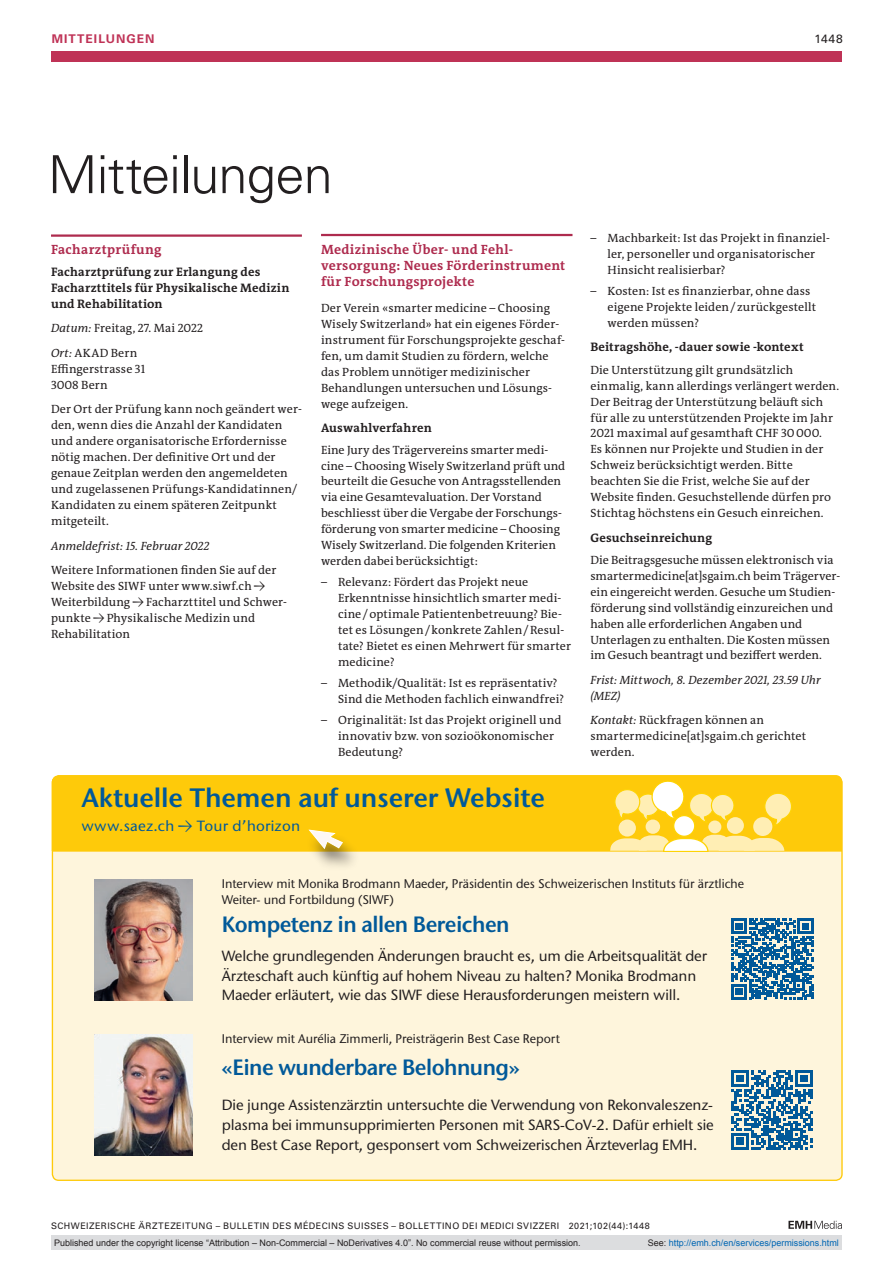
<style>
.page{position:relative;width:893px;height:1263px;background:#fff}
.page>*{position:absolute;margin:0;border:0;box-sizing:border-box;transform-origin:0 0}
.article-title{font:300 52.5px "Univers LT Std";letter-spacing:-.02em;color:#231f20}
.t1{font:600 26.55px "Stone Sans ITC Std";letter-spacing:-.005em;color:#015999}
.t2{font:600 22.2px "Stone Sans ITC Std";letter-spacing:-.025em;color:#015999}
.t3{font:500 14.7px/20px "Stone Sans ITC Std";letter-spacing:-.01em;color:#231f20}
.t4{font:500 14.7px "Stone Sans ITC Std";letter-spacing:.015em;color:#015999}
.section-h1{font:700 13.5px/16px "The Antiqua B W7";letter-spacing:.02em;color:#ae2b4e}
.t5{font:500 12.6px/16.2px "Stone Sans ITC Std";color:#231f20}
.section-h2{font:700 12.3px/16px "The Antiqua B W7";letter-spacing:.015em;color:#231f20}
.section-pf{font:12px/15.9px "The Antiqua B W5 Plain";letter-spacing:.005em;color:#231f20}
.section-ph{font:12px/15.9px "The Antiqua B W5 Plain";letter-spacing:.01em;color:#231f20}
.section-pf-2{font:italic 12px/15.9px "The Antiqua B W5 Plain";letter-spacing:.01em;color:#231f20}
.section-pf-3{font:12px "The Antiqua B W5 Plain";letter-spacing:.025em;color:#231f20}
.ressort{font:700 12px "Univers LT Std";letter-spacing:.085em;color:#bf3256}
.ressort-2{font:12px "Univers LT Std";color:#231f20}
.t6{font:9px "Arial";color:#231f20}
.fusszeile{font:9px "Univers LT Std";letter-spacing:.05em;color:#231f20}
.t7{font:9px "Arial";color:#0066b3}
.s1{font-style:italic}
.s2{font-family:"The Antiqua B W5 Plain";font-weight:400}
.s3{color:#231f20}
</style>
<div class="page">
<svg style="left:788px;top:1221px;width:54px;height:8px"></svg>
<div style="left:51px;top:51px;width:791px;height:11px;background:#bf3256"></div>
<hr style="left:51px;top:234px;width:251px;height:3px;background:#ae2b4e">
<hr style="left:321px;top:234px;width:251px;height:2px;background:#ae2b4e">
<div style="left:52px;top:776px;width:790px;height:404px;background:#fef5dc;border-radius:6px"></div>
<div style="left:52px;top:775px;width:790px;height:77px;background:#feca0a"></div>
<svg style="left:761px;top:790px;width:34px;height:38px"></svg>
<svg style="left:612px;top:778px;width:125px;height:46px;background:#fedb59"></svg>
<div style="left:708px;top:820px;width:13px;height:13px;background:#ffeeb4;border-radius:50%"></div>
<div style="left:727px;top:817px;width:17px;height:17px;background:#ffeeb4;border-radius:50%"></div>
<div style="left:646px;top:819px;width:14px;height:15px;background:#ffeeb4;border-radius:50%"></div>
<div style="left:619px;top:819px;width:17px;height:17px;background:#ffeeb4;border-radius:50%"></div>
<div style="left:674px;top:815px;width:21px;height:21px;background:#fff;border-radius:50%"></div>
<div style="left:673px;top:815px;width:22px;height:22px;border:1px solid #fed304;border-radius:50%"></div>
<svg style="left:610px;top:835px;width:174px;height:17px;background:#fee793"></svg>
<div style="left:753px;top:817px;width:19px;height:19px;background:#ffeeb4;border-radius:50%"></div>
<div style="left:305px;top:832px;width:55px;height:40px;background:#231f20;opacity:.6"></div>
<svg style="left:308px;top:829px;width:36px;height:21px"></svg>
<img style="left:94px;top:879px;width:98px;height:121px">
<img style="left:94px;top:1034px;width:98px;height:121px">
<svg style="left:731px;top:918px;width:82px;height:81px"></svg>
<svg style="left:732px;top:1070px;width:81px;height:80px"></svg>
<div style="left:51px;top:1235px;width:791px;height:15px;background:#dcdddf"></div>
<p class="ressort" style="left:52px;top:31px;width:104px">MITTEILUNGEN</p>
<p class="ressort-2" style="left:814px;top:31px;width:30px">1448</p>
<p class="article-title" style="left:48px;top:143px;width:286px">Mitteilungen</p>
<p class="section-h1" style="left:51px;top:242px;width:112px">Facharztprüfung</p>
<p class="section-h2" style="left:51px;top:264px;width:240px">Facharztprüfung zur Erlangung des<br>Facharzttitels für Physikalische Medizin und Rehabilitation</p>
<p class="section-pf" style="left:51px;top:320px;width:154px"><span class="s1">Datum:</span> Freitag, 27. Mai 2022</p>
<p class="section-pf-3" style="left:51px;top:345px;width:88px"><span class="s1">Ort:</span> AKAD Bern</p>
<p class="section-pf" style="left:51px;top:361px;width:96px">Effingerstrasse 31</p>
<p class="section-pf" style="left:51px;top:377px;width:58px">3008 Bern</p>
<p class="section-pf" style="left:51px;top:401px;width:252px">Der Ort der Prüfung kann noch geändert wer&shy;den, wenn dies die Anzahl der Kandidaten und andere organisatorische Erfordernisse nötig machen. Der definitive Ort und der genaue Zeitplan werden den angemeldeten und zugelassenen Prüfungs-Kandidatinnen/ Kandidaten zu einem späteren Zeitpunkt mitgeteilt.</p>
<p class="section-pf-2" style="left:51px;top:538px;width:160px">Anmeldefrist: 15. Februar 2022</p>
<p class="section-pf" style="left:51px;top:562px;width:238px">Weitere Informationen finden Sie auf der Website des SIWF unter www.siwf.ch → Weiterbildung → Facharzttitel und Schwer&shy;punkte → Physikalische Medizin und Rehabilitation</p>
<p class="section-h1" style="left:321px;top:241px;width:246px">Medizinische Über- und Fehl&shy;versorgung: Neues Förderinstrument für Forschungsprojekte</p>
<p class="section-pf" style="left:321px;top:300px;width:245px">Der Verein «smarter medicine – Choosing Wisely Switzerland» hat ein eigenes Förder&shy;instrument für Forschungsprojekte geschaf&shy;fen, um damit Studien zu fördern, welche das Problem unnötiger medizinischer Behandlungen untersuchen und Lösungs&shy;wege aufzeigen.</p>
<p class="section-h2" style="left:321px;top:420px;width:112px">Auswahlverfahren</p>
<p class="section-pf" style="left:321px;top:442px;width:246px">Eine Jury des Trägervereins smarter medi&shy;cine – Choosing Wisely Switzerland prüft und beurteilt die Gesuche von Antragsstellenden via eine Gesamtevaluation. Der Vorstand beschliesst über die Vergabe der Forschungs&shy;förderung von smarter medicine – Choosing Wisely Switzerland. Die folgenden Kriterien werden dabei berücksichtigt:</p>
<p class="section-ph" style="left:338px;top:574px;width:234px;text-indent:-17px">– Relevanz: Fördert das Projekt neue Erkenntnisse hinsichtlich smarter medi&shy;cine/optimale Patientenbetreuung? Bie&shy;tet es Lösungen/konkrete Zahlen/Resul&shy;tate? Bietet es einen Mehrwert für smarter medicine?</p>
<p class="section-ph" style="left:338px;top:675px;width:228px;text-indent:-17px">– Methodik/Qualität: Ist es repräsentativ?<br>Sind die Methoden fachlich einwandfrei?</p>
<p class="section-ph" style="left:338px;top:712px;width:225px;text-indent:-17px">– Originalität: Ist das Projekt originell und innovativ bzw. von sozioökonomischer<br>Bedeutung?</p>
<p class="t1" style="left:82px;top:781px;width:465px">Aktuelle Themen auf unserer Website</p>
<p class="t4" style="left:82px;top:817px;width:220px">www.saez.ch <span class="s2">→</span> Tour d’horizon</p>
<p class="section-ph" style="left:607px;top:230px;width:224px;text-indent:-17px">– Machbarkeit: Ist das Projekt in finanziel&shy;ler, personeller und organisatorischer<br>Hinsicht realisierbar?</p>
<p class="section-ph" style="left:607px;top:283px;width:210px;text-indent:-17px">– Kosten: Ist es finanzierbar, ohne dass eigene Projekte leiden/zurückgestellt werden müssen?</p>
<p class="section-h2" style="left:590px;top:339px;width:215px">Beitragshöhe, -dauer sowie -kontext</p>
<p class="section-pf" style="left:590px;top:362px;width:250px">Die Unterstützung gilt grundsätzlich einmalig, kann allerdings verlängert werden.<br>Der Beitrag der Unterstützung beläuft sich für alle zu unterstützenden Projekte im Jahr 2021 maximal auf gesamthaft CHF 30000.<br>Es können nur Projekte und Studien in der Schweiz berücksichtigt werden. Bitte beachten Sie die Frist, welche Sie auf der Website finden. Gesuchstellende dürfen pro Stichtag höchstens ein Gesuch einreichen.</p>
<p class="section-h2" style="left:590px;top:529px;width:123px">Gesuchseinreichung</p>
<p class="section-pf" style="left:590px;top:552px;width:251px">Die Beitragsgesuche müssen elektronisch via smartermedicine[at]sgaim.ch beim Trägerver&shy;ein eingereicht werden. Gesuche um Studien&shy;förderung sind vollständig einzureichen und haben alle erforderlichen Angaben und Unterlagen zu enthalten. Die Kosten müssen im Gesuch beantragt und beziffert werden.</p>
<p class="section-pf-2" style="left:590px;top:672px;width:232px">Frist: Mittwoch, 8. Dezember 2021, 23.59 Uhr (MEZ)</p>
<p class="section-pf" style="left:590px;top:712px;width:217px"><span class="s1">Kontakt:</span> Rückfragen können an smartermedicine[at]sgaim.ch gerichtet werden.</p>
<p class="t5" style="left:222px;top:875px;width:524px">Interview mit Monika Brodmann Maeder, Präsidentin des Schweizerischen Instituts für ärztliche<br>Weiter- und Fortbildung (SIWF)</p>
<p class="t2" style="left:222px;top:910px;width:289px">Kompetenz in allen Bereichen</p>
<p class="t3" style="left:222px;top:945px;width:487px">Welche grundlegenden Änderungen braucht es, um die Arbeitsqualität der<br>Ärzteschaft auch künftig auf hohem Niveau zu halten? Monika Brodmann<br>Maeder erläutert, wie das SIWF diese Herausforderungen meistern will.</p>
<p class="t5" style="left:222px;top:1030px;width:340px">Interview mit Aurélia Zimmerli, Preisträgerin Best Case Report</p>
<p class="t2" style="left:222px;top:1053px;width:299px">«Eine wunderbare Belohnung»</p>
<p class="t3" style="left:222px;top:1095px;width:493px;text-align:justify">Die junge Assistenzärztin untersuchte die Verwendung von Rekonvaleszenz&shy;plasma bei immunsupprimierten Personen mit SARS-CoV-2. Dafür erhielt sie den Best Case Report, gesponsert vom Schweizerischen Ärzteverlag EMH.</p>
<p class="fusszeile" style="left:51px;top:1220px;width:600px">SCHWEIZERISCHE ÄRZTEZEITUNG – BULLETIN DES MÉDECINS SUISSES – BOLLETTINO DEI MEDICI SVIZZERI 2021;102(44):1448</p>
<p class="t6" style="left:54px;top:1237px;width:528px">Published under the copyright license “Attribution – Non-Commercial – NoDerivatives 4.0”. No commercial reuse without permission.</p>
<p class="t7" style="left:648px;top:1237px;width:193px"><span class="s3">See:</span> http://emh.ch/en/services/permissions.html</p>
</div>
